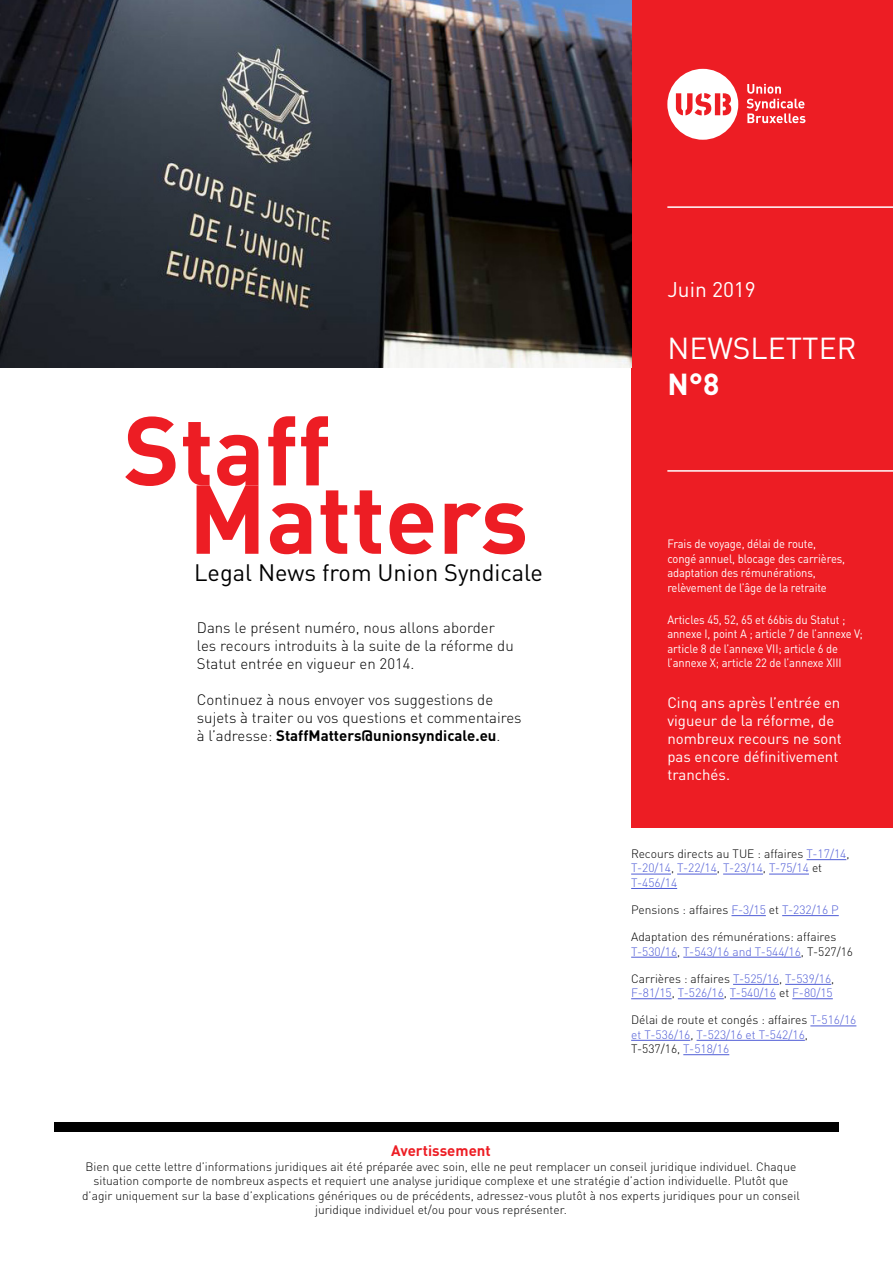
<style>
.page{position:relative;width:893px;height:1263px;background:#fff}
.page>*{position:absolute;margin:0;border:0;box-sizing:border-box;transform-origin:0 0}
.t1{font:30px "DIN";color:#fff}
.t2{font:700 30px "DIN";color:#fff}
.t3{font:23.55px "DIN";color:#000}
.t4{font:21px "DIN";color:#fff}
.t5{font:300 15px/18px "DIN Pro";color:#000}
.t6{font:15px/18px "DIN Pro";color:#fff}
.t7{font:700 15px "DIN Pro";color:#ed1d24}
.t8{font:300 12px/14.4px "DIN Pro";color:#000}
.t9{font:12px/14.4px "DIN Pro";letter-spacing:-.01em;color:#fff;scale:.93 1}
.t10{font:300 12px/14.4px "DIN Pro";color:#4f5cd6}
.s1{font-weight:700}
.s2{color:#000}
.s3{color:#4f5cd6}
</style>
<div class="page">
<div style="left:631px;top:0;width:262px;height:827px;background:#ed1d24"></div>
<hr style="left:667px;top:206px;width:226px;height:2px;background:#fff">
<hr style="left:667px;top:470px;width:226px;height:2px;background:#fff">
<svg style="left:667px;top:69px;width:71px;height:71px"></svg>
<svg style="left:747px;top:84px;width:58px;height:39px"></svg>
<svg style="left:125px;top:416px;width:51px;height:70px"></svg>
<svg style="left:183px;top:422px;width:75px;height:132px"></svg>
<svg style="left:268px;top:416px;width:79px;height:138px"></svg>
<svg style="left:354px;top:490px;width:27px;height:64px"></svg>
<svg style="left:390px;top:503px;width:43px;height:51px"></svg>
<svg style="left:445px;top:503px;width:80px;height:51px"></svg>
<hr style="left:806px;top:859px;width:40px;height:1px;background:#4f5cd6">
<hr style="left:631px;top:874px;width:40px;height:1px;background:#4f5cd6">
<hr style="left:677px;top:874px;width:40px;height:1px;background:#4f5cd6">
<hr style="left:723px;top:874px;width:40px;height:1px;background:#4f5cd6">
<hr style="left:769px;top:874px;width:40px;height:1px;background:#4f5cd6">
<hr style="left:631px;top:888px;width:46px;height:1px;background:#4f5cd6">
<hr style="left:731px;top:915px;width:35px;height:1px;background:#4f5cd6">
<hr style="left:782px;top:915px;width:57px;height:1px;background:#4f5cd6">
<hr style="left:631px;top:957px;width:46px;height:1px;background:#4f5cd6">
<hr style="left:683px;top:957px;width:118px;height:1px;background:#4f5cd6">
<hr style="left:733px;top:984px;width:46px;height:1px;background:#4f5cd6">
<hr style="left:785px;top:984px;width:46px;height:1px;background:#4f5cd6">
<hr style="left:631px;top:998px;width:41px;height:1px;background:#4f5cd6">
<hr style="left:678px;top:998px;width:46px;height:1px;background:#4f5cd6">
<hr style="left:730px;top:998px;width:46px;height:1px;background:#4f5cd6">
<hr style="left:792px;top:998px;width:41px;height:1px;background:#4f5cd6">
<hr style="left:810px;top:1026px;width:46px;height:1px;background:#4f5cd6">
<hr style="left:631px;top:1040px;width:59px;height:1px;background:#4f5cd6">
<hr style="left:697px;top:1040px;width:108px;height:1px;background:#4f5cd6">
<hr style="left:683px;top:1054px;width:46px;height:1px;background:#4f5cd6">
<div style="left:54px;top:1122px;width:785px;height:9px;background:#000"></div>
<img style="left:0;top:0;width:631px;height:368px">
<h2 class="t3" style="left:194px;top:558px;width:350px">Legal News from Union Syndicale</h2>
<p class="t5" style="left:197px;top:617px;width:318px">Dans le présent numéro, nous allons aborder les recours introduits à la suite de la réforme du<br>Statut entrée en vigueur en 2014.</p>
<p class="t5" style="left:197px;top:689px;width:326px">Continuez à nous envoyer vos suggestions de sujets à traiter ou vos questions et commentaires à l’adresse: <span class="s1">StaffMatters@unionsyndicale.eu</span>.</p>
<h3 class="t4" style="left:667px;top:277px;width:90px">Juin 2019</h3>
<h1 class="t1" style="left:667px;top:329px;width:190px">NEWSLETTER</h1>
<h1 class="t2" style="left:667px;top:364px;width:53px">N°8</h1>
<p class="t9" style="left:667px;top:536px;width:193px">Frais de voyage, délai de route, congé annuel, blocage des carrières, adaptation des rémunérations, relèvement de l’âge de la retraite</p>
<p class="t9" style="left:667px;top:612px;width:211px">Articles 45, 52, 65 et 66bis du Statut ; annexe I, point A ; article 7 de l’annexe V; article 8 de l’annexe VII; article 6 de l’annexe X; article 22 de l’annexe XIII</p>
<p class="t6" style="left:667px;top:693px;width:176px">Cinq ans après l’entrée en vigueur de la réforme, de nombreux recours ne sont pas encore définitivement tranchés.</p>
<p class="t10" style="left:631px;top:846px;width:220px"><span class="s2">Recours directs au TUE : affaires</span> T-17/14<span class="s2">,<br></span>T-20/14<span class="s2">,</span> T-22/14<span class="s2">,</span> T-23/14<span class="s2">,</span> T-75/14 <span class="s2">et<br></span>T-456/14</p>
<p class="t8" style="left:631px;top:902px;width:209px">Pensions : affaires <span class="s3">F-3/15</span> et <span class="s3">T-232/16 P</span></p>
<p class="t8" style="left:631px;top:929px;width:223px">Adaptation des rémunérations: affaires<br><span class="s3">T-530/16</span>, <span class="s3">T-543/16 and T-544/16</span>, T-527/16</p>
<p class="t10" style="left:631px;top:970px;width:205px"><span class="s2">Carrières : affaires</span> T-525/16<span class="s2">,</span> T-539/16<span class="s2">,<br></span>F-81/15<span class="s2">,</span> T-526/16<span class="s2">,</span> T-540/16 <span class="s2">et</span> F-80/15</p>
<p class="t10" style="left:631px;top:1012px;width:227px"><span class="s2">Délai de route et congés : affaires</span> T-516/16 et T-536/16<span class="s2">,</span> T-523/16 et T-542/16<span class="s2">,<br>T-537/16,</span> T-518/16</p>
<p class="t7" style="left:391px;top:1139px;width:101px">Avertissement</p>
<p class="t8" style="left:82px;top:1158px;width:719px;text-align:center">Bien que cette lettre d’informations juridiques ait été préparée avec soin, elle ne peut remplacer un conseil juridique individuel. Chaque situation comporte de nombreux aspects et requiert une analyse juridique complexe et une stratégie d’action individuelle. Plutôt que d’agir uniquement sur la base d’explications génériques ou de précédents, adressez-vous plutôt à nos experts juridiques pour un conseil juridique individuel et/ou pour vous représenter.</p>
</div>
